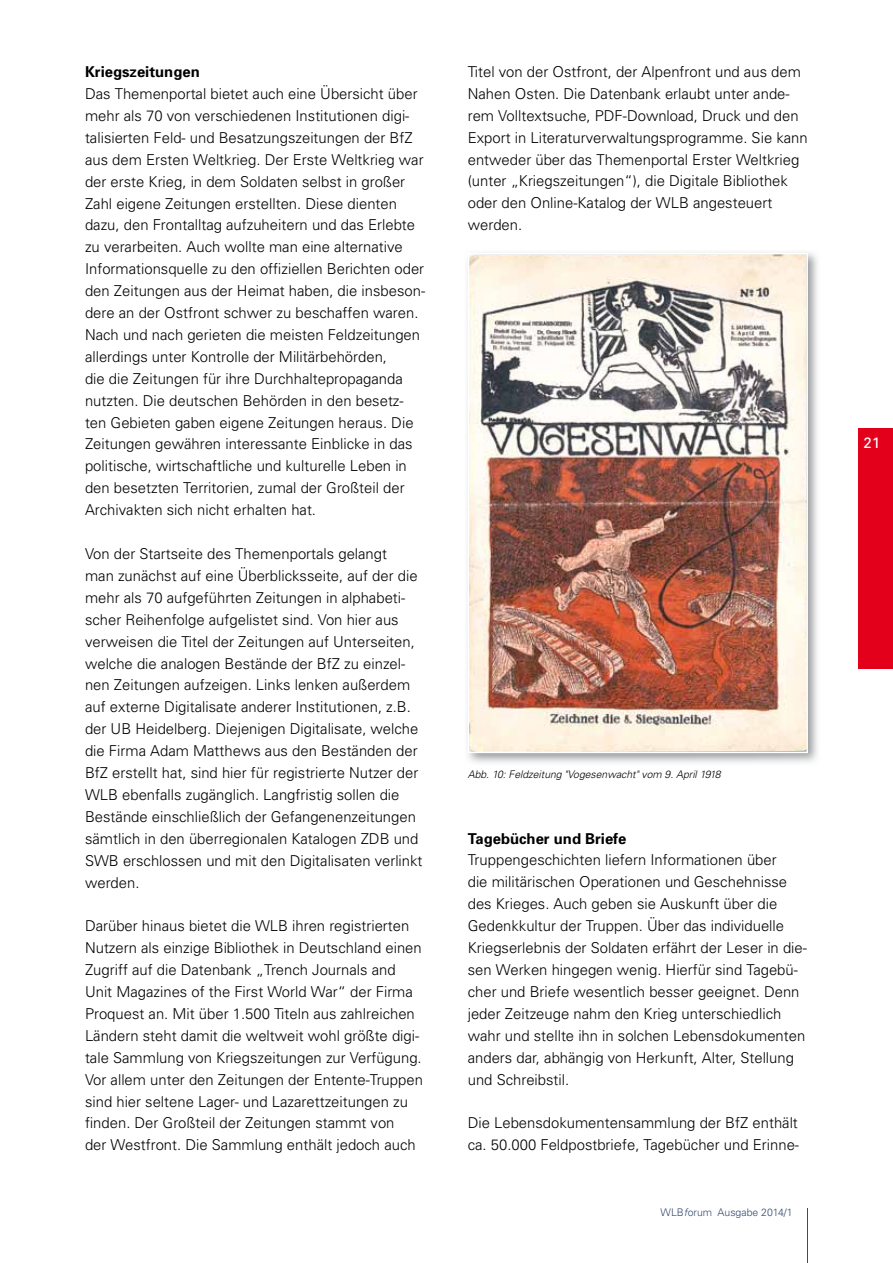
<style>
.page{position:relative;width:893px;height:1263px;background:#fff}
.page>*{position:absolute;margin:0;border:0;box-sizing:border-box;transform-origin:0 0}
.t1{font:15px/21.9px "Univers Light 2";color:#000}
.t2{font:700 15px "Univers";color:#000}
.t3{font:15px "Univers";color:#fff}
.t4{font:italic 300 10.5px "Univers";color:#000}
.t5{font:10.5px "Univers Light 2";color:#364a72}
.s1{font-family:"Univers";font-weight:300;font-style:italic}
</style>
<div class="page">
<hr style="left:807px;top:1208px;width:1px;height:55px;background:#364a72">
<div style="left:859px;top:428px;width:34px;height:240px;background:#e2001a"></div>
<img style="left:468px;top:252px;width:350px;height:511px">
<img style="left:468px;top:253px;width:340px;height:500px">
<p class="t2" style="left:85px;top:62px;width:116px">Kriegszeitungen</p>
<p class="t1" style="left:85px;top:82px;width:342px">Das Themenportal bietet auch eine Übersicht über mehr als 70 von verschiedenen Institutionen digi&shy;talisierten Feld- und Besatzungszeitungen der BfZ aus dem Ersten Weltkrieg. Der Erste Weltkrieg war der erste Krieg, in dem Soldaten selbst in großer Zahl eigene Zeitungen erstellten. Diese dienten dazu, den Frontalltag aufzuheitern und das Erlebte zu verarbeiten. Auch wollte man eine alternative Informationsquelle zu den offiziellen Berichten oder den Zeitungen aus der Heimat haben, die insbeson&shy;dere an der Ostfront schwer zu beschaffen waren.<br>Nach und nach gerieten die meisten Feldzeitungen allerdings unter Kontrolle der Militärbehörden,<br>die die Zeitungen für ihre Durchhaltepropaganda nutzten. Die deutschen Behörden in den besetz&shy;ten Gebieten gaben eigene Zeitungen heraus. Die Zeitungen gewähren interessante Einblicke in das politische, wirtschaftliche und kulturelle Leben in den besetzten Territorien, zumal der Großteil der Archivakten sich nicht erhalten hat.</p>
<p class="t1" style="left:85px;top:542px;width:339px">Von der Startseite des Themenportals gelangt<br>man zunächst auf eine Überblicksseite, auf der die mehr als 70 aufgeführten Zeitungen in alphabeti&shy;scher Reihenfolge aufgelistet sind. Von hier aus verweisen die Titel der Zeitungen auf Unterseiten, welche die analogen Bestände der BfZ zu einzel&shy;nen Zeitungen aufzeigen. Links lenken außerdem auf externe Digitalisate anderer Institutionen, z.B. der UB Heidelberg. Diejenigen Digitalisate, welche die Firma Adam Matthews aus den Beständen der BfZ erstellt hat, sind hier für registrierte Nutzer der WLB ebenfalls zugänglich. Langfristig sollen die Bestände einschließlich der Gefangenenzeitungen sämtlich in den überregionalen Katalogen ZDB und SWB erschlossen und mit den Digitalisaten verlinkt werden.</p>
<p class="t1" style="left:85px;top:915px;width:339px">Darüber hinaus bietet die WLB ihren registrierten Nutzern als einzige Bibliothek in Deutschland einen Zugriff auf die Datenbank „Trench Journals and Unit Magazines of the First World War“ der Firma Proquest an. Mit über 1.500 Titeln aus zahlreichen Ländern steht damit die weltweit wohl größte digi&shy;tale Sammlung von Kriegszeitungen zur Verfügung.<br>Vor allem unter den Zeitungen der Entente-Truppen sind hier seltene Lager- und Lazarettzeitungen zu finden. Der Großteil der Zeitungen stammt von<br>der Westfront. Die Sammlung enthält jedoch auch</p>
<p class="t1" style="left:468px;top:60px;width:341px">Titel von der Ostfront, der Alpenfront und aus dem Nahen Osten. Die Datenbank erlaubt unter ande&shy;rem Volltextsuche, PDF-Download, Druck und den Export in Literaturverwaltungsprogramme. Sie kann entweder über das Themenportal Erster Weltkrieg (unter „Kriegszeitungen“), die Digitale Bibliothek oder den Online-Katalog der WLB angesteuert werden.</p>
<p class="t4" style="left:468px;top:768px;width:254px">Abb. 10: Feldzeitung "Vogesenwacht" vom 9. April 1918</p>
<p class="t2" style="left:468px;top:828px;width:160px">Tagebücher und Briefe</p>
<p class="t1" style="left:468px;top:849px;width:341px">Truppengeschichten liefern Informationen über<br>die militärischen Operationen und Geschehnisse des Krieges. Auch geben sie Auskunft über die Gedenkkultur der Truppen. Über das individuelle Kriegserlebnis der Soldaten erfährt der Leser in die&shy;sen Werken hingegen wenig. Hierfür sind Tagebü&shy;cher und Briefe wesentlich besser geeignet. Denn jeder Zeitzeuge nahm den Krieg unterschiedlich wahr und stellte ihn in solchen Lebensdokumenten anders dar, abhängig von Herkunft, Alter, Stellung und Schreibstil.</p>
<p class="t1" style="left:468px;top:1111px;width:333px">Die Lebensdokumentensammlung der BfZ enthält ca. 50.000 Feldpostbriefe, Tagebücher und Erinne-</p>
<p class="t5" style="left:661px;top:1206px;width:134px">WLB<span class="s1">f</span>orum Ausgabe 2014/1</p>
<p class="t3" style="left:863px;top:434px;width:18px">21</p>
</div>
